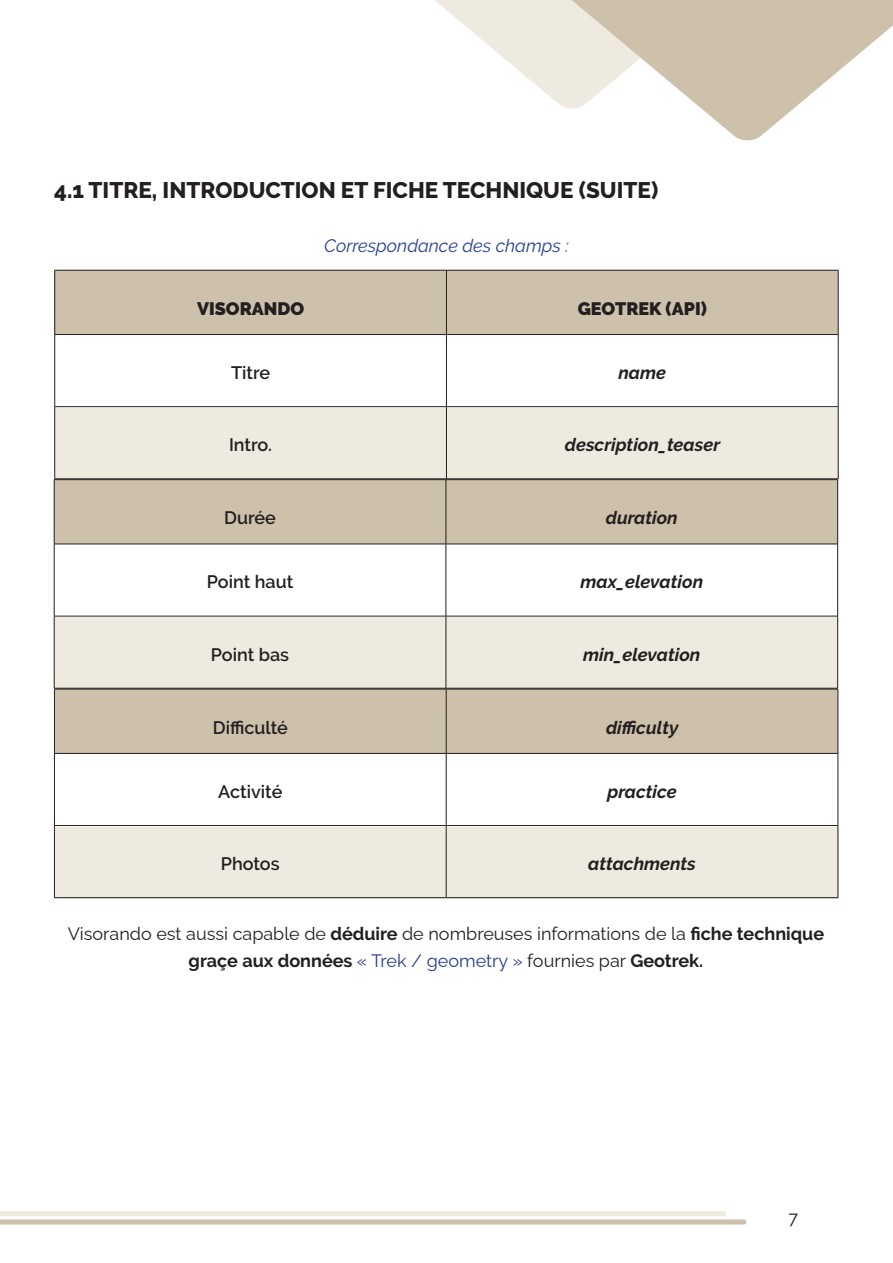
<style>
.page{position:relative;width:893px;height:1263px;background:#fff}
.page>*{position:absolute;margin:0;border:0;box-sizing:border-box;transform-origin:0 0}
.gros_titre{font:800 22.5px "Raleway";color:#231f20}
.t1{font:18px/27px "Raleway";color:#231f20;text-align:center}
.texte_tableau{font:italic 700 18px "Raleway";color:#231f20}
.Titre_tableau{font:600 18px "Raleway";color:#231f20}
.t2{font:italic 18px "Raleway";color:#253f8e}
.texte_tableau-2{font:900 18px "Raleway";color:#231f20}
.Titre_tableau-2{font:900 18px "Raleway";color:#231f20}
.s1{font-weight:700}
.s2{color:#253f8e}
</style>
<div class="page">
<svg style="left:435px;top:0;width:117px;height:98px"></svg>
<svg style="left:552px;top:0;width:341px;height:141px;fill:#cdc1ab"></svg>
<svg style="left:0;top:1211px;width:746px;height:13px"></svg>
<div style="left:55px;top:408px;width:784px;height:71px;background:#efeae0"></div>
<div style="left:55px;top:271px;width:783px;height:63px;background:#cdc1ab"></div>
<hr style="left:55px;top:270px;width:391px;height:1px;background:#231f20">
<hr style="left:54px;top:270px;width:1px;height:64px;background:#231f20">
<hr style="left:446px;top:270px;width:392px;height:1px;background:#231f20">
<hr style="left:446px;top:270px;width:1px;height:64px;background:#231f20">
<hr style="left:838px;top:270px;width:1px;height:64px;background:#231f20">
<hr style="left:55px;top:334px;width:391px;height:1px;background:#231f20">
<hr style="left:54px;top:335px;width:1px;height:71px;background:#231f20">
<hr style="left:446px;top:334px;width:392px;height:1px;background:#231f20">
<hr style="left:446px;top:335px;width:1px;height:71px;background:#231f20">
<hr style="left:838px;top:335px;width:1px;height:71px;background:#231f20">
<hr style="left:55px;top:406px;width:391px;height:1px;background:#231f20">
<hr style="left:54px;top:407px;width:1px;height:72px;background:#231f20">
<hr style="left:446px;top:406px;width:392px;height:1px;background:#231f20">
<hr style="left:446px;top:407px;width:1px;height:72px;background:#231f20">
<hr style="left:838px;top:407px;width:1px;height:72px;background:#231f20">
<hr style="left:55px;top:478px;width:391px;height:1px;background:#231f20">
<hr style="left:446px;top:478px;width:392px;height:1px;background:#231f20">
<div style="left:55px;top:617px;width:783px;height:72px;background:#efeae0"></div>
<div style="left:55px;top:480px;width:782px;height:64px;background:#cdc1ab"></div>
<hr style="left:54px;top:479px;width:392px;height:1px;background:#231f20">
<hr style="left:54px;top:480px;width:1px;height:64px;background:#231f20">
<hr style="left:446px;top:479px;width:392px;height:1px;background:#231f20">
<hr style="left:446px;top:480px;width:1px;height:64px;background:#231f20">
<hr style="left:837px;top:480px;width:1px;height:64px;background:#231f20">
<hr style="left:54px;top:544px;width:392px;height:1px;background:#231f20">
<hr style="left:54px;top:544px;width:1px;height:72px;background:#231f20">
<hr style="left:446px;top:544px;width:392px;height:1px;background:#231f20">
<hr style="left:446px;top:544px;width:1px;height:72px;background:#231f20">
<hr style="left:837px;top:544px;width:1px;height:72px;background:#231f20">
<hr style="left:54px;top:616px;width:392px;height:1px;background:#231f20">
<hr style="left:54px;top:616px;width:1px;height:72px;background:#231f20">
<hr style="left:446px;top:616px;width:392px;height:1px;background:#231f20">
<hr style="left:446px;top:616px;width:1px;height:72px;background:#231f20">
<hr style="left:837px;top:616px;width:1px;height:72px;background:#231f20">
<hr style="left:54px;top:688px;width:392px;height:1px;background:#231f20">
<hr style="left:446px;top:688px;width:392px;height:1px;background:#231f20">
<div style="left:55px;top:827px;width:784px;height:71px;background:#efeae0"></div>
<div style="left:55px;top:690px;width:783px;height:63px;background:#cdc1ab"></div>
<hr style="left:54px;top:689px;width:392px;height:1px;background:#231f20">
<hr style="left:54px;top:689px;width:1px;height:64px;background:#231f20">
<hr style="left:446px;top:689px;width:392px;height:1px;background:#231f20">
<hr style="left:446px;top:689px;width:1px;height:64px;background:#231f20">
<hr style="left:838px;top:689px;width:1px;height:64px;background:#231f20">
<hr style="left:54px;top:753px;width:392px;height:1px;background:#231f20">
<hr style="left:54px;top:753px;width:1px;height:72px;background:#231f20">
<hr style="left:446px;top:753px;width:392px;height:1px;background:#231f20">
<hr style="left:446px;top:753px;width:1px;height:72px;background:#231f20">
<hr style="left:838px;top:753px;width:1px;height:72px;background:#231f20">
<hr style="left:54px;top:825px;width:392px;height:1px;background:#231f20">
<hr style="left:54px;top:826px;width:1px;height:71px;background:#231f20">
<hr style="left:446px;top:825px;width:392px;height:1px;background:#231f20">
<hr style="left:446px;top:826px;width:1px;height:71px;background:#231f20">
<hr style="left:838px;top:826px;width:1px;height:71px;background:#231f20">
<hr style="left:54px;top:897px;width:392px;height:1px;background:#231f20">
<hr style="left:446px;top:897px;width:392px;height:1px;background:#231f20">
<p class="gros_titre" style="left:54px;top:177px;width:606px">4.1 TITRE, INTRODUCTION ET FICHE TECHNIQUE (SUITE)</p>
<p class="t2" style="left:324px;top:235px;width:246px">Correspondance des champs :</p>
<p class="Titre_tableau-2" style="left:197px;top:298px;width:109px">VISORANDO</p>
<p class="texte_tableau-2" style="left:578px;top:298px;width:131px">GEOTREK (API)</p>
<p class="Titre_tableau" style="left:231px;top:362px;width:41px">Titre</p>
<p class="texte_tableau" style="left:618px;top:362px;width:49px">name</p>
<p class="Titre_tableau" style="left:229px;top:434px;width:45px">Intro.</p>
<p class="texte_tableau" style="left:565px;top:434px;width:157px">description_teaser</p>
<p class="Titre_tableau" style="left:224px;top:507px;width:53px">Durée</p>
<p class="texte_tableau" style="left:606px;top:507px;width:73px">duration</p>
<p class="Titre_tableau" style="left:207px;top:572px;width:88px">Point haut</p>
<p class="texte_tableau" style="left:580px;top:572px;width:124px">max_elevation</p>
<p class="Titre_tableau" style="left:211px;top:644px;width:80px">Point bas</p>
<p class="texte_tableau" style="left:583px;top:644px;width:119px">min_elevation</p>
<p class="Titre_tableau" style="left:213px;top:717px;width:77px">Difficulté</p>
<p class="texte_tableau" style="left:606px;top:717px;width:74px">difficulty</p>
<p class="Titre_tableau" style="left:218px;top:781px;width:66px">Activité</p>
<p class="texte_tableau" style="left:607px;top:781px;width:71px">practice</p>
<p class="Titre_tableau" style="left:221px;top:853px;width:60px">Photos</p>
<p class="texte_tableau" style="left:588px;top:853px;width:109px">attachments</p>
<p class="t1" style="left:68px;top:918px;width:758px">Visorando est aussi capable de <span class="s1">déduire</span> de nombreuses informations de la <span class="s1">fiche technique graçe aux données</span> <span class="s2">« Trek / geometry »</span> fournies par <span class="s1">Geotrek.</span></p>
<p class="t1" style="left:788px;top:1202px;width:11px">7</p>
</div>
